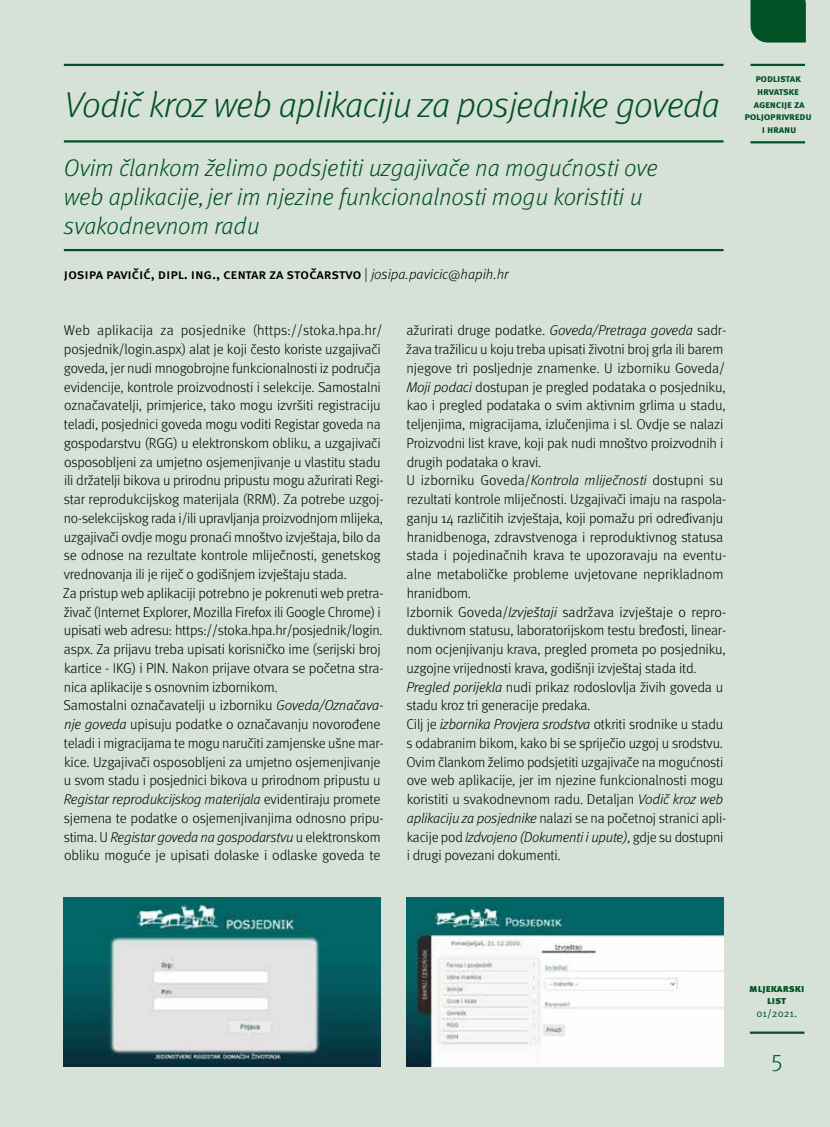
<style>
.page{position:relative;width:830px;height:1127px;background:#fff}
.page>*{position:absolute;margin:0;border:0;box-sizing:border-box;transform-origin:0 0}
.t1{font:italic 300 36px "Meta Pro";letter-spacing:-.015em;color:#005123}
.t2{font:italic 300 24px/28.8px "Meta Pro";color:#005123}
.t3{font:300 24px "Meta Pro";color:#005123}
.t4{font:300 14.25px/18.8px "Meta Pro";letter-spacing:-.015em;color:#000}
.t5{font:500 14.25px "Meta Pro";letter-spacing:-.01em;color:#000}
.t6{font:700 10.5px/12.6px "Meta Pro";letter-spacing:-.025em;color:#005123;text-align:center}
.t7{font:900 10.5px/12.6px "Meta Pro";color:#005123;text-align:center}
.t8{font:10.5px "Meta Pro";letter-spacing:-.005em;color:#005123}
.s1{font-weight:300}
.s2{font-weight:300;font-style:italic}
.s3{font-style:italic}
</style>
<div class="page">
<div style="left:0;top:0;width:829px;height:1127px;background:#d6e1d8"></div>
<hr style="left:750px;top:64px;width:54px;height:2px;background:#005123">
<hr style="left:750px;top:141px;width:54px;height:2px;background:#005123">
<div style="left:750px;top:0;width:55px;height:43px;background:#005123"></div>
<hr style="left:749px;top:1031px;width:55px;height:3px;background:#005123">
<hr style="left:64px;top:64px;width:659px;height:2px;background:#005123">
<hr style="left:64px;top:140px;width:659px;height:3px;background:#005123">
<hr style="left:64px;top:249px;width:659px;height:2px;background:#005123">
<img style="left:64px;top:898px;width:317px;height:168px">
<img style="left:406px;top:898px;width:317px;height:169px">
<h1 class="t1" style="left:64px;top:79px;width:657px">Vodič kroz web aplikaciju za posjednike goveda</h1>
<h2 class="t2" style="left:64px;top:152px;width:595px">Ovim člankom želimo podsjetiti uzgajivače na mogućnosti ove web aplikacije, jer im njezine funkcionalnosti mogu koristiti u svakodnevnom radu</h2>
<p class="t5" style="left:64px;top:265px;width:446px">Josipa Pavičić, dipl. ing., Centar za stočarstvo <span class="s1">|</span> <span class="s2">josipa.pavicic@hapih.hr</span></p>
<p class="t4" style="left:63px;top:320px;width:322px">Web aplikacija za posjednike (https://stoka.hpa.hr/ posjednik/login.aspx) alat je koji često koriste uzgajivači goveda, jer nudi mnogobrojne funkcionalnosti iz područja evidencije, kontrole proizvodnosti i selekcije. Samostalni označavatelji, primjerice, tako mogu izvršiti registraciju teladi, posjednici goveda mogu voditi Registar goveda na gospodarstvu (RGG) u elektronskom obliku, a uzgajivači osposobljeni za umjetno osjemenjivanje u vlastitu stadu ili držatelji bikova u prirodnu pripustu mogu ažurirati Regi&shy;star reprodukcijskog materijala (RRM). Za potrebe uzgoj&shy;no-selekcijskog rada i/ili upravljanja proizvodnjom mlijeka, uzgajivači ovdje mogu pronaći mnoštvo izvještaja, bilo da se odnose na rezultate kontrole mliječnosti, genetskog vrednovanja ili je riječ o godišnjem izvještaju stada.<br>Za pristup web aplikaciji potrebno je pokrenuti web pretra&shy;živač (Internet Explorer, Mozilla Firefox ili Google Chrome) i upisati web adresu: https://stoka.hpa.hr/posjednik/login. aspx. Za prijavu treba upisati korisničko ime (serijski broj kartice - IKG) i PIN. Nakon prijave otvara se početna stra&shy;nica aplikacije s osnovnim izbornikom.<br>Samostalni označavatelji u izborniku <span class="s3">Goveda/Označava&shy;nje goveda</span> upisuju podatke o označavanju novorođene teladi i migracijama te mogu naručiti zamjenske ušne mar&shy;kice. Uzgajivači osposobljeni za umjetno osjemenjivanje u svom stadu i posjednici bikova u prirodnom pripustu u <span class="s3">Registar reprodukcijskog materijala</span> evidentiraju promete sjemena te podatke o osjemenjivanjima odnosno pripu&shy;stima. U <span class="s3">Registar goveda na gospodarstvu</span> u elektronskom obliku moguće je upisati dolaske i odlaske goveda te</p>
<p class="t4" style="left:406px;top:320px;width:321px">ažurirati druge podatke. <span class="s3">Goveda/Pretraga goveda</span> sadr&shy;žava tražilicu u koju treba upisati životni broj grla ili barem njegove tri posljednje znamenke. U izborniku Goveda/ <span class="s3">Moji podaci</span> dostupan je pregled podataka o posjedniku, kao i pregled podataka o svim aktivnim grlima u stadu, teljenjima, migracijama, izlučenjima i sl. Ovdje se nalazi Proizvodni list krave, koji pak nudi mnoštvo proizvodnih i drugih podataka o kravi.<br>U izborniku Goveda/<span class="s3">Kontrola mliječnosti</span> dostupni su rezultati kontrole mliječnosti. Uzgajivači imaju na raspola&shy;ganju 14 različitih izvještaja, koji pomažu pri određivanju hranidbenoga, zdravstvenoga i reproduktivnog statusa stada i pojedinačnih krava te upozoravaju na eventu&shy;alne metaboličke probleme uvjetovane neprikladnom hranidbom.<br>Izbornik Goveda/<span class="s3">Izvještaji</span> sadržava izvještaje o repro&shy;duktivnom statusu, laboratorijskom testu bređosti, linear&shy;nom ocjenjivanju krava, pregled prometa po posjedniku, uzgojne vrijednosti krava, godišnji izvještaj stada itd.<br><span class="s3">Pregled porijekla</span> nudi prikaz rodoslovlja živih goveda u stadu kroz tri generacije predaka.<br>Cilj je <span class="s3">izbornika Provjera srodstva</span> otkriti srodnike u stadu s odabranim bikom, kako bi se spriječio uzgoj u srodstvu.<br>Ovim člankom želimo podsjetiti uzgajivače na mogućnosti ove web aplikacije, jer im njezine funkcionalnosti mogu koristiti u svakodnevnom radu. Detaljan <span class="s3">Vodič kroz web aplikaciju za posjednike</span> nalazi se na početnoj stranici apli&shy;kacije pod <span class="s3">Izdvojeno (Dokumenti i upute)</span>, gdje su dostupni i drugi povezani dokumenti.</p>
<p class="t6" style="left:744px;top:73px;width:69px">podlistak<br>Hrvatske agencije za poljoprivredu i h ranu</p>
<p class="t7" style="left:748px;top:982px;width:57px">Mljekarski list</p>
<p class="t8" style="left:756px;top:1007px;width:42px">01/2021.</p>
<h2 class="t3" style="left:771px;top:1041px;width:13px">5</h2>
</div>
